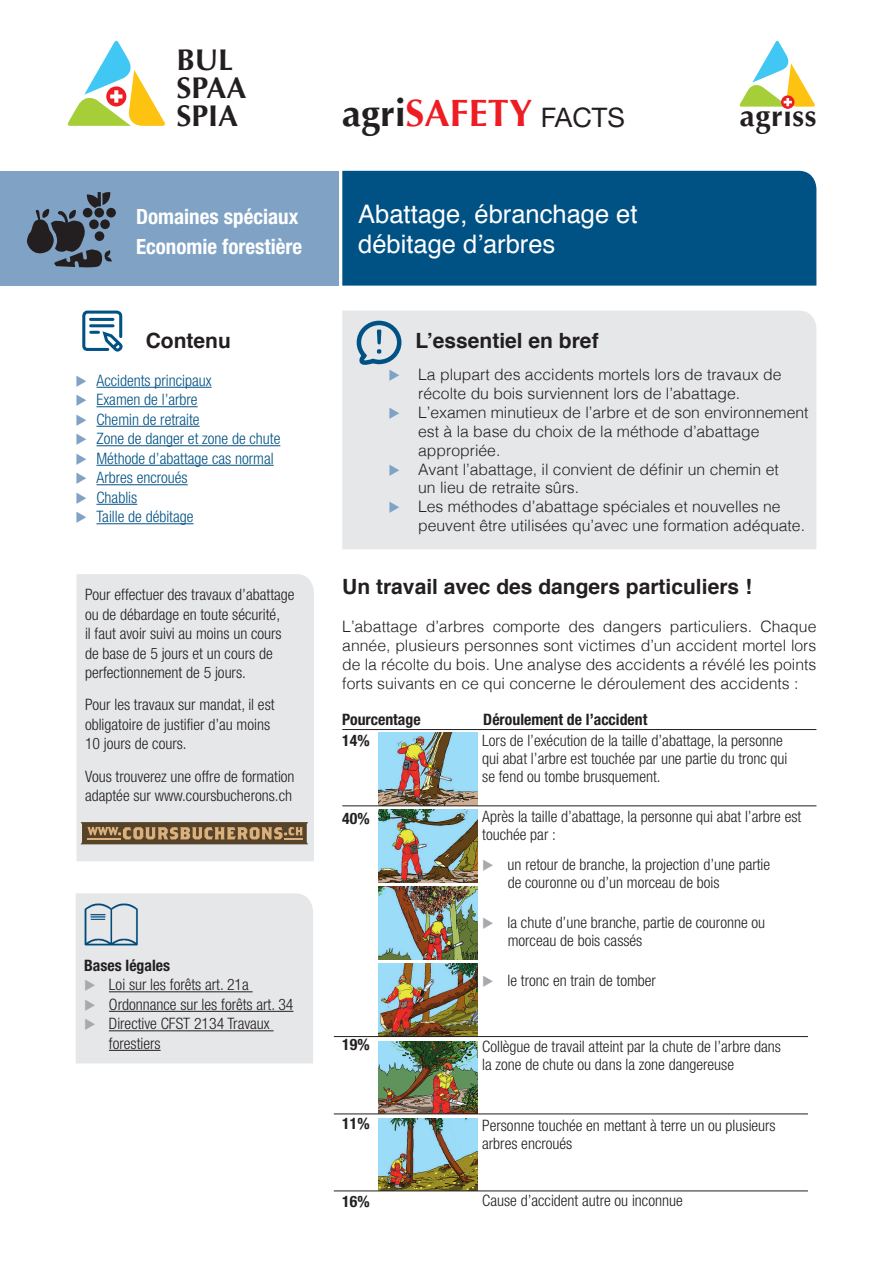
<style>
.page{position:relative;width:893px;height:1263px;background:#fff}
.page>*{position:absolute;margin:0;border:0;box-sizing:border-box;transform-origin:0 0}
.t1{font:700 37.95px "Optima";color:#ee1d23}
.t2{font:700 30.15px/27.8px "Optima";color:#231f20}
.t3{font:25.5px/30.6px "Helvetica";color:#fff}
.t4{font:700 21px "Helvetica";color:#231f20}
.t5{font:700 condensed 21px/30px "Helvetica Neue";color:#fff}
.t6{font:300 condensed 15.75px/19.5px "Helvetica Neue";color:#231f20}
.t7{font:300 15.75px/18.9px "Helvetica";color:#231f20}
.t8{font:300 condensed 15.75px "Helvetica Neue";color:#005285}
.t9{font:700 condensed 15.75px "Helvetica Neue";color:#231f20}
.s1{color:#7fa2c5}
.s2{color:#a8a9ad}
.s3{color:#231f20}
.s4{font-family:"Helvetica Neue";font-weight:400;font-size:27px;color:#231f20}
</style>
<div class="page">
<div style="left:342px;top:311px;width:474px;height:238px;background:#e6e7e9"></div>
<svg style="left:68px;top:41px;width:97px;height:85px"></svg>
<svg style="left:781px;top:95px;width:13px;height:14px"></svg>
<svg style="left:740px;top:41px;width:75px;height:66px"></svg>
<div style="left:0;top:171px;width:339px;height:115px;background:#7fa2c5"></div>
<div style="left:342px;top:171px;width:474px;height:115px;background:#005285"></div>
<hr style="left:96px;top:387px;width:116px;height:1px;background:#005285">
<hr style="left:96px;top:406px;width:102px;height:1px;background:#005285">
<hr style="left:96px;top:426px;width:104px;height:1px;background:#005285">
<hr style="left:96px;top:445px;width:184px;height:1px;background:#005285">
<hr style="left:96px;top:465px;width:178px;height:1px;background:#005285">
<hr style="left:96px;top:484px;width:92px;height:1px;background:#005285">
<hr style="left:96px;top:504px;width:41px;height:1px;background:#005285">
<hr style="left:96px;top:523px;width:98px;height:1px;background:#005285">
<svg style="left:354px;top:318px;width:50px;height:48px"></svg>
<svg style="left:82px;top:310px;width:41px;height:42px"></svg>
<div style="left:106px;top:208px;width:10px;height:9px;background:#231f20;border-radius:50%"></div>
<svg style="left:27px;top:192px;width:85px;height:76px"></svg>
<div style="left:77px;top:574px;width:237px;height:287px;background:#e6e7e9"></div>
<img style="left:378px;top:733px;width:99px;height:72px">
<img style="left:378px;top:810px;width:99px;height:73px">
<img style="left:378px;top:887px;width:99px;height:73px">
<img style="left:378px;top:964px;width:99px;height:72px">
<img style="left:378px;top:1041px;width:99px;height:73px">
<img style="left:378px;top:1118px;width:99px;height:73px">
<hr style="left:342px;top:806px;width:474px;height:1px;background:#231f20">
<hr style="left:342px;top:729px;width:474px;height:1px;background:#231f20">
<hr style="left:334px;top:1036px;width:474px;height:1px;background:#231f20">
<hr style="left:334px;top:1114px;width:474px;height:1px;background:#231f20">
<hr style="left:334px;top:1191px;width:474px;height:1px;background:#231f20">
<svg style="left:81px;top:822px;width:227px;height:22px"></svg>
<div style="left:76px;top:893px;width:237px;height:170px;background:#e6e7e9"></div>
<h2 class="t2" style="left:176px;top:47px;width:72px">BUL<br>SPAA<br>SPIA</h2>
<h3 class="t5" style="left:136px;top:202px;width:168px">Domaines spéciaux<br>Economie forestière</h3>
<h3 class="t4" style="left:146px;top:324px;width:87px">Contenu</h3>
<p class="t8" style="left:75px;top:371px;width:138px"><span class="s1">◆</span> Accidents principaux</p>
<p class="t8" style="left:75px;top:391px;width:124px"><span class="s1">◆</span> Examen de l’arbre</p>
<p class="t8" style="left:75px;top:410px;width:126px"><span class="s1">◆</span> Chemin de retraite</p>
<p class="t8" style="left:75px;top:430px;width:206px"><span class="s1">◆</span> Zone de danger et zone de chute</p>
<p class="t8" style="left:75px;top:449px;width:200px"><span class="s1">◆</span> Méthode d’abattage cas normal</p>
<p class="t8" style="left:75px;top:469px;width:114px"><span class="s1">◆</span> Arbres encroués</p>
<p class="t8" style="left:75px;top:488px;width:63px"><span class="s1">◆</span> Chablis</p>
<p class="t8" style="left:75px;top:508px;width:120px"><span class="s1">◆</span> Taille de débitage</p>
<p class="t6" style="left:85px;top:585px;width:211px">Pour effectuer des travaux d’abattage ou de débardage en toute sécurité,<br>il faut avoir suivi au moins un cours de base de 5 jours et un cours de perfectionnement de 5 jours.</p>
<p class="t6" style="left:85px;top:695px;width:191px">Pour les travaux sur mandat, il est obligatoire de justifier d’au moins<br>10 jours de cours.</p>
<p class="t6" style="left:85px;top:766px;width:211px">Vous trouverez une offre de formation adaptée sur www.coursbucherons.ch</p>
<p class="t9" style="left:84px;top:955px;width:87px">Bases légales</p>
<p class="t6" style="left:84px;top:975px;width:166px"><span class="s2">◆</span> Loi sur les forêts art. 21a</p>
<p class="t6" style="left:84px;top:994px;width:211px"><span class="s2">◆</span> Ordonnance sur les forêts art. 34</p>
<p class="t6" style="left:109px;top:1014px;width:162px;text-indent:-25px"><span class="s2">◆</span> Directive CFST 2134 Travaux forestiers</p>
<h1 class="t1" style="left:342px;top:91px;width:284px"><span class="s3">agri</span>SAFETY <span class="s4">FACTS</span></h1>
<h3 class="t3" style="left:358px;top:199px;width:281px">Abattage, ébranchage et débitage d’arbres</h3>
<h2 class="t2" style="left:740px;top:102px;width:78px">agriss</h2>
<h3 class="t4" style="left:415px;top:324px;width:185px">L’essentiel en bref</h3>
<p class="t7" style="left:418px;top:364px;width:365px;text-indent:-30px"><span class="s1">◆</span> La plupart des accidents mortels lors de travaux de récolte du bois surviennent lors de l’abattage.</p>
<p class="t7" style="left:418px;top:402px;width:392px;text-indent:-30px"><span class="s1">◆</span> L’examen minutieux de l’arbre et de son environnement est à la base du choix de la méthode d’abattage appropriée.</p>
<p class="t7" style="left:418px;top:458px;width:362px;text-indent:-30px"><span class="s1">◆</span> Avant l’abattage, il convient de définir un chemin et un lieu de retraite sûrs.</p>
<p class="t7" style="left:418px;top:496px;width:388px;text-indent:-30px"><span class="s1">◆</span> Les méthodes d’abattage spéciales et nouvelles ne peuvent être utilisées qu’avec une formation adéquate.</p>
<h3 class="t4" style="left:342px;top:570px;width:411px">Un travail avec des dangers particuliers !</h3>
<p class="t7" style="left:342px;top:616px;width:476px;text-align:justify">L’abattage d’arbres comporte des dangers particuliers. Chaque année, plusieurs personnes sont victimes d’un accident mortel lors de la récolte du bois. Une analyse des accidents a révélé les points forts suivants en ce qui concerne le déroulement des accidents :</p>
<p class="t9" style="left:342px;top:710px;width:80px">Pourcentage</p>
<p class="t9" style="left:483px;top:710px;width:166px">Déroulement de l’accident</p>
<p class="t9" style="left:342px;top:730px;width:29px">14%</p>
<p class="t6" style="left:482px;top:732px;width:307px;line-height:18px">Lors de l’exécution de la taille d’abattage, la personne qui abat l’arbre est touchée par une partie du tronc qui se fend ou tombe brusquement.</p>
<p class="t6" style="left:482px;top:807px;width:321px;line-height:18px">Après la taille d’abattage, la personne qui abat l’arbre est touchée par :</p>
<p class="t6" style="left:508px;top:856px;width:264px;line-height:18px;text-indent:-25px"><span class="s2">◆</span> un retour de branche, la projection d’une partie de couronne ou d’un morceau de bois</p>
<p class="t6" style="left:508px;top:913px;width:259px;line-height:18px;text-indent:-25px"><span class="s2">◆</span> la chute d’une branche, partie de couronne ou morceau de bois cassés</p>
<p class="t6" style="left:482px;top:970px;width:175px"><span class="s2">◆</span> le tronc en train de tomber</p>
<p class="t9" style="left:342px;top:809px;width:29px">40%</p>
<p class="t9" style="left:342px;top:1035px;width:29px">19%</p>
<p class="t6" style="left:482px;top:1037px;width:300px;line-height:18px">Collègue de travail atteint par la chute de l’arbre dans la zone de chute ou dans la zone dangereuse</p>
<p class="t9" style="left:342px;top:1113px;width:29px">11%</p>
<p class="t6" style="left:482px;top:1116px;width:295px;line-height:18px">Personne touchée en mettant à terre un ou plusieurs arbres encroués</p>
<p class="t9" style="left:342px;top:1192px;width:29px">16%</p>
<p class="t6" style="left:482px;top:1191px;width:202px">Cause d’accident autre ou inconnue</p>
</div>
